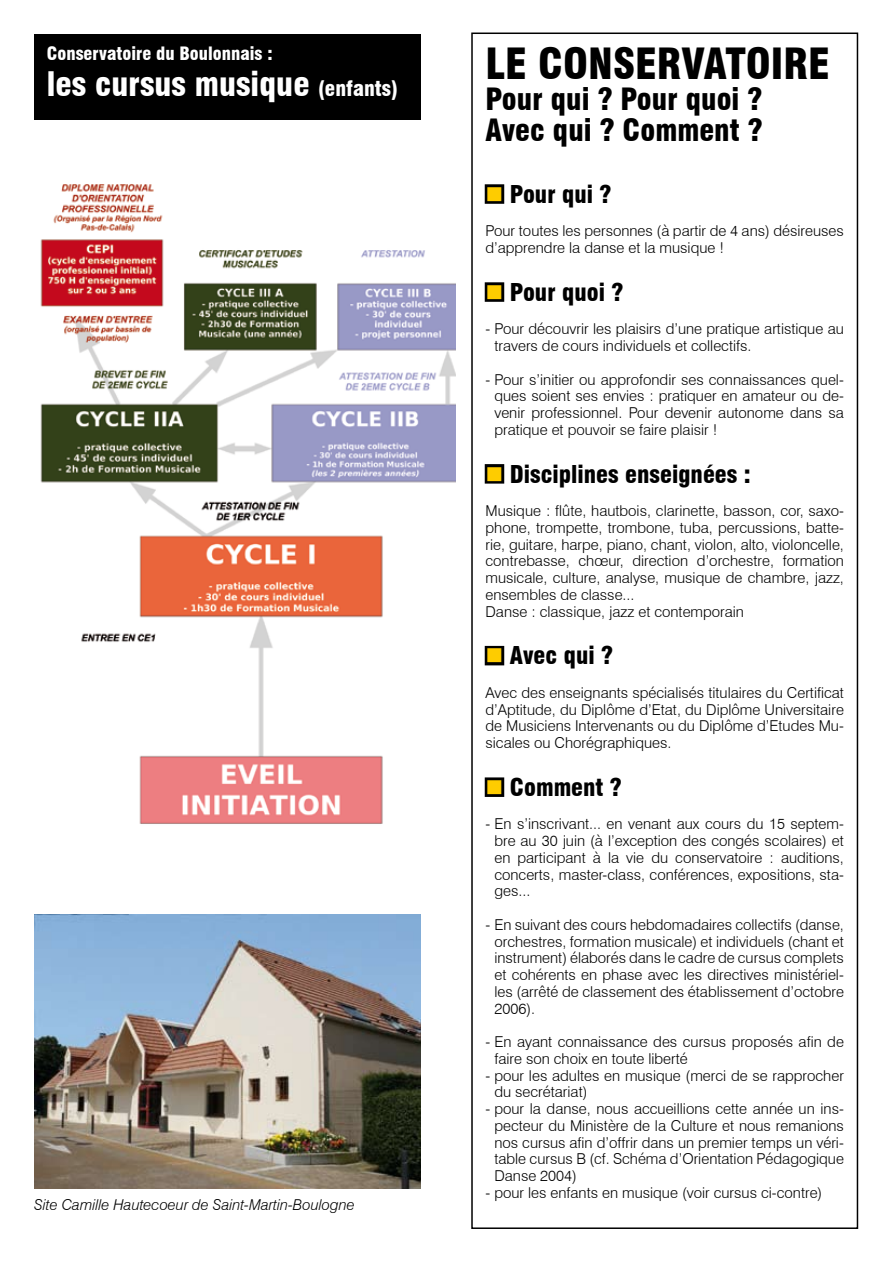
<style>
.page{position:relative;width:893px;height:1263px;background:#fff}
.page>*{position:absolute;margin:0;border:0;box-sizing:border-box;transform-origin:0 0}
.t1{font:900 condensed 42px "Swiss 721 BT";color:#000}
.t2{font:900 condensed 33px "Swiss 721 BT";color:#fff}
.t3{font:900 condensed 30px/31px "Swiss 721 BT";color:#000}
.t4{font:900 condensed 24px "Swiss 721 BT";color:#000}
.t5{font:900 condensed 18px "Swiss 721 BT";color:#fff}
.t6{font:300 15px/16.8px "Swiss 721 BT";color:#000}
.t7{font:italic 300 15px "Swiss 721 BT";color:#000}
.s1{font-size:21px}
.s2{color:#fecc00}
</style>
<div class="page">
<div style="left:485px;top:184px;width:19px;height:20px;border:6px solid #000"></div>
<div style="left:485px;top:282px;width:19px;height:20px;border:6px solid #000"></div>
<div style="left:485px;top:464px;width:19px;height:20px;border:6px solid #000"></div>
<div style="left:485px;top:646px;width:19px;height:19px;border:6px solid #000"></div>
<div style="left:485px;top:777px;width:19px;height:20px;border:6px solid #000"></div>
<div style="left:471px;top:33px;width:387px;height:1196px;border:2px solid #000"></div>
<img style="left:34px;top:914px;width:387px;height:274px">
<img style="left:40px;top:184px;width:415px;height:640px">
<div style="left:34px;top:34px;width:387px;height:86px;background:#000"></div>
<p class="t5" style="left:47px;top:43px;width:227px">Conservatoire du Boulonnais :</p>
<h2 class="t2" style="left:47px;top:65px;width:353px">les cursus musique <span class="s1">(enfants)</span></h2>
<p class="t7" style="left:34px;top:1195px;width:322px">Site Camille Hautecoeur de Saint-Martin-Boulogne</p>
<h1 class="t1" style="left:485px;top:38px;width:346px">LE CONSERVATOIRE</h1>
<h3 class="t3" style="left:485px;top:83px;width:279px">Pour qui ? Pour quoi ?<br>Avec qui ? Comment ?</h3>
<h3 class="t4" style="left:485px;top:180px;width:127px"><span class="s2">■</span> Pour qui ?</h3>
<p class="t6" style="left:485px;top:222px;width:360px">Pour toutes les personnes (à partir de 4 ans) désireuses d’apprendre la danse et la musique !</p>
<h3 class="t4" style="left:485px;top:278px;width:139px"><span class="s2">■</span> Pour quoi ?</h3>
<p class="t6" style="left:494px;top:320px;width:351px;text-indent:-9px">- Pour découvrir les plaisirs d’une pratique artistique au travers de cours individuels et collectifs.</p>
<p class="t6" style="left:494px;top:371px;width:351px;text-align:justify;text-indent:-9px">- Pour s’initier ou approfondir ses connaissances quel&shy;ques soient ses envies : pratiquer en amateur ou de&shy;venir professionnel. Pour devenir autonome dans sa pratique et pouvoir se faire plaisir !</p>
<h3 class="t4" style="left:485px;top:459px;width:267px"><span class="s2">■</span> Disciplines enseignées :</h3>
<p class="t6" style="left:485px;top:502px;width:360px">Musique : flûte, hautbois, clarinette, basson, cor, saxo&shy;phone, trompette, trombone, tuba, percussions, batte&shy;rie, guitare, harpe, piano, chant, violon, alto, violoncelle, contrebasse, chœur, direction d’orchestre, formation musicale, culture, analyse, musique de chambre, jazz, ensembles de classe...<br>Danse : classique, jazz et contemporain</p>
<h3 class="t4" style="left:485px;top:641px;width:129px"><span class="s2">■</span> Avec qui ?</h3>
<p class="t6" style="left:485px;top:684px;width:360px;text-align:justify">Avec des enseignants spécialisés titulaires du Certificat d’Aptitude, du Diplôme d’Etat, du Diplôme Universitaire de Musiciens Intervenants ou du Diplôme d’Etudes Mu&shy;sicales ou Chorégraphiques.</p>
<h3 class="t4" style="left:485px;top:773px;width:138px"><span class="s2">■</span> Comment ?</h3>
<p class="t6" style="left:494px;top:815px;width:351px;text-align:justify;text-indent:-9px">- En s’inscrivant... en venant aux cours du 15 septem&shy;bre au 30 juin (à l’exception des congés scolaires) et en participant à la vie du conservatoire : auditions, concerts, master-class, conférences, expositions, sta&shy;ges...</p>
<p class="t6" style="left:494px;top:916px;width:351px;text-align:justify;text-indent:-9px">- En suivant des cours hebdomadaires collectifs (danse, orchestres, formation musicale) et individuels (chant et instrument) élaborés dans le cadre de cursus complets et cohérents en phase avec les directives ministériel&shy;les (arrêté de classement des établissement d’octobre 2006).</p>
<p class="t6" style="left:494px;top:1033px;width:351px;text-indent:-9px">- En ayant connaissance des cursus proposés afin de faire son choix en toute liberté</p>
<p class="t6" style="left:494px;top:1067px;width:351px;text-indent:-9px">- pour les adultes en musique (merci de se rapprocher du secrétariat)</p>
<p class="t6" style="left:494px;top:1100px;width:351px;text-align:justify;text-indent:-9px">- pour la danse, nous accueillions cette année un ins&shy;pecteur du Ministère de la Culture et nous remanions nos cursus afin d’offrir dans un premier temps un véri&shy;table cursus B (cf. Schéma d’Orientation Pédagogique Danse 2004)</p>
<p class="t6" style="left:485px;top:1184px;width:338px">- pour les enfants en musique (voir cursus ci-contre)</p>
</div>
